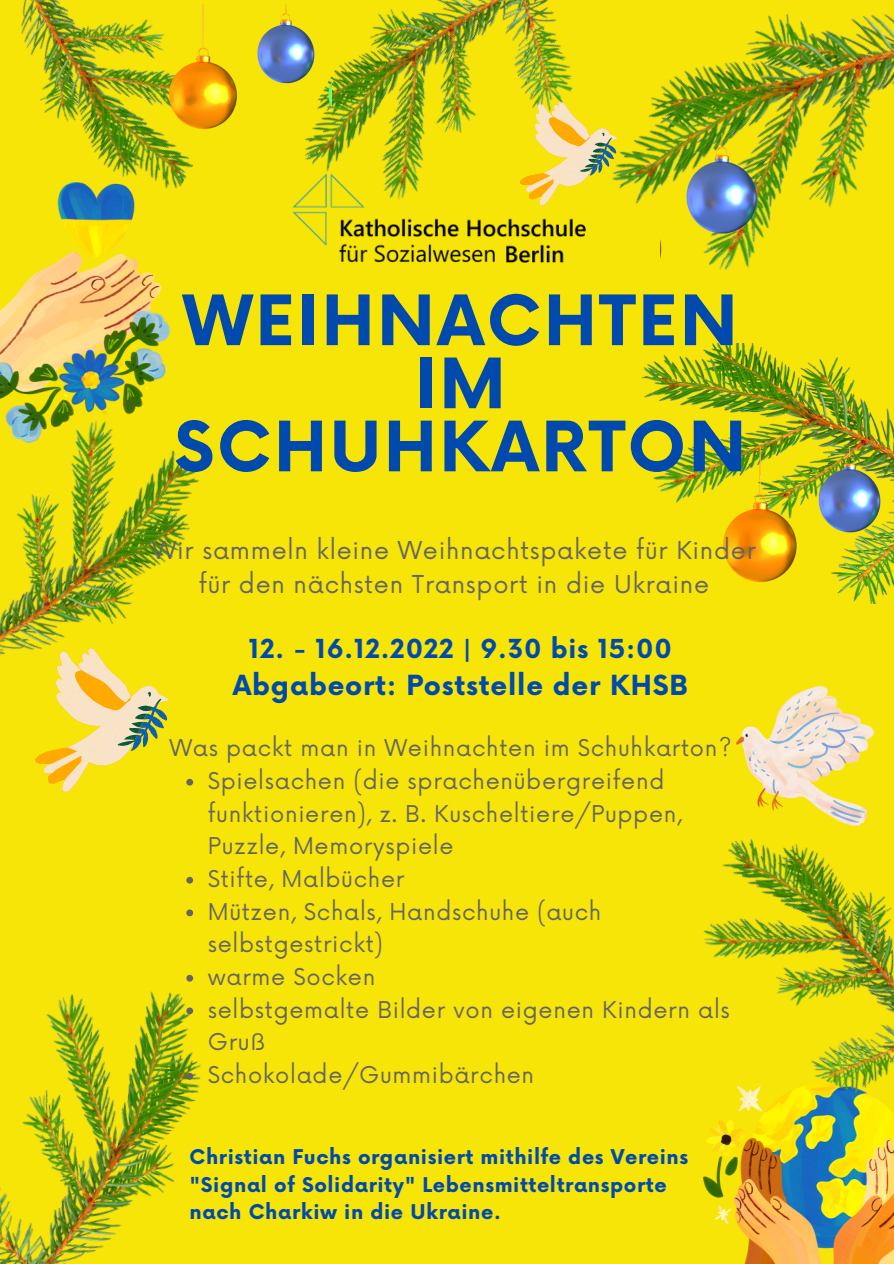
<style>
.page{position:relative;width:894px;height:1264px;background:#fff}
.page>*{position:absolute;margin:0;border:0;box-sizing:border-box;transform-origin:0 0}
.t1{font:700 67.5px/63px "Now";letter-spacing:.04em;color:#004aad;text-align:center}
.t2{font:700 27px "Now";letter-spacing:.03em;color:#004aad}
.t3{font:700 25.5px "Now";letter-spacing:.03em;color:#004aad}
.t4{font:24px/33.8px "Now";letter-spacing:.03em;color:#646464;text-align:center}
.t5{font:22.5px/32.7px "Now";letter-spacing:.03em;color:#646464}
.t6{font:700 19.8px/27.6px "Now";letter-spacing:.03em;color:#004aad}
</style>
<div class="page">
<div style="left:0;top:0;width:893px;height:1263px;background:#f6e507"></div>
<img style="left:736px;top:686px;width:136px;height:134px">
<img style="left:0;top:978px;width:201px;height:285px">
<img style="left:703px;top:1115px;width:190px;height:148px">
<svg style="left:35px;top:750px;width:99px;height:42px"></svg>
<img style="left:0;top:205px;width:170px;height:161px">
<img style="left:0;top:366px;width:200px;height:384px">
<img style="left:607px;top:14px;width:286px;height:194px">
<img style="left:641px;top:343px;width:252px;height:261px">
<img style="left:304px;top:0;width:303px;height:176px">
<img style="left:21px;top:0;width:183px;height:205px">
<img style="left:660px;top:133px;width:112px;height:137px">
<img style="left:723px;top:447px;width:170px;height:139px">
<svg style="left:186px;top:778px;width:7px;height:7px"></svg>
<svg style="left:186px;top:876px;width:7px;height:7px"></svg>
<svg style="left:186px;top:909px;width:7px;height:7px"></svg>
<svg style="left:186px;top:974px;width:7px;height:7px"></svg>
<svg style="left:186px;top:1007px;width:7px;height:7px"></svg>
<svg style="left:186px;top:1072px;width:7px;height:7px"></svg>
<img style="left:703px;top:820px;width:190px;height:295px">
<img style="left:169px;top:5px;width:162px;height:128px">
<img style="left:292px;top:153px;width:298px;height:110px">
<h1 class="t1" style="left:174px;top:293px;width:573px">WEIHNACHTEN<br>IM<br>SCHUHKARTON</h1>
<p class="t4" style="left:152px;top:535px;width:605px">Wir sammeln kleine Weihnachtspakete für Kinder für den nächsten Transport in die Ukraine</p>
<p class="t3" style="left:249px;top:635px;width:424px">12. - 16.12.2022 | 9.30 bis 15:00</p>
<p class="t2" style="left:233px;top:670px;width:456px">Abgabeort: Poststelle der KHSB</p>
<p class="t5" style="left:169px;top:733px;width:563px">Was packt man in Weihnachten im Schuhkarton?</p>
<p class="t5" style="left:208px;top:765px;width:523px">Spielsachen (die sprachenübergreifend funktionieren), z. B. Kuscheltiere/Puppen,<br>Puzzle, Memoryspiele<br>Stifte, Malbücher<br>Mützen, Schals, Handschuhe (auch selbstgestrickt)<br>warme Socken<br>selbstgemalte Bilder von eigenen Kindern als<br>Gruß<br>Schokolade/Gummibärchen</p>
<p class="t6" style="left:189px;top:1144px;width:500px">Christian Fuchs organisiert mithilfe des Vereins "Signal of Solidarity" Lebensmitteltransporte nach Charkiw in die Ukraine.</p>
</div>
